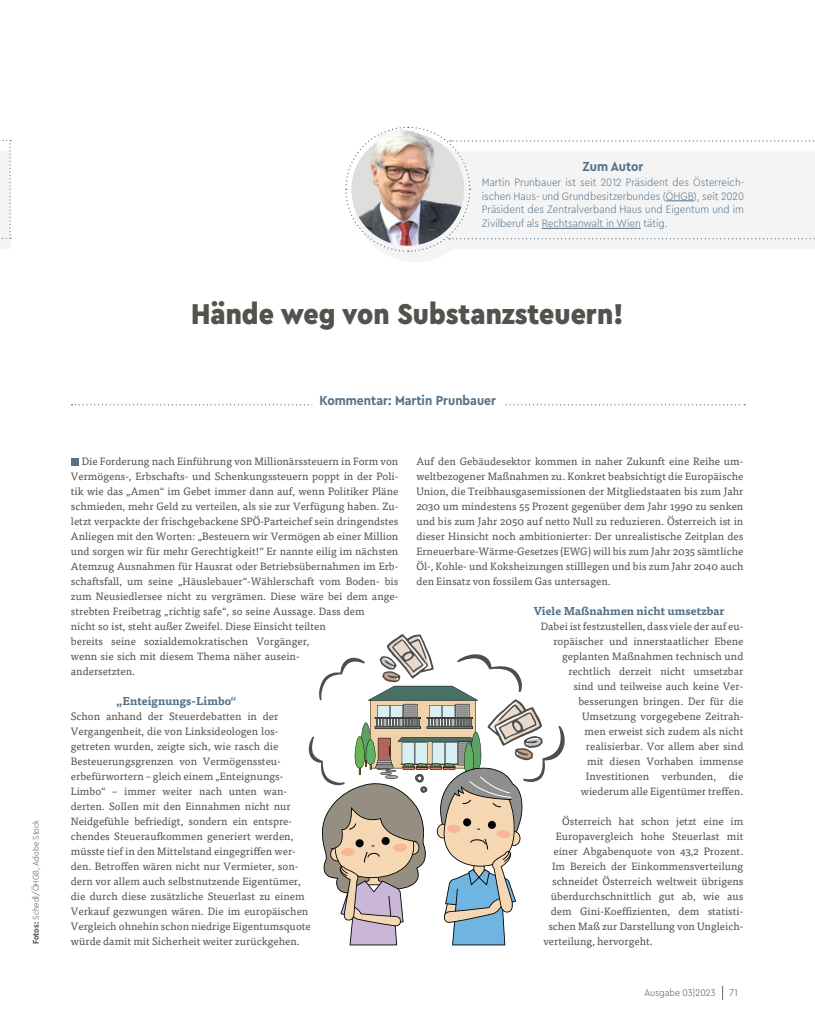
<style>
.page{position:relative;width:815px;height:1028px;background:#fff}
.page>*{position:absolute;margin:0;border:0;box-sizing:border-box;transform-origin:0 0}
.t1{font:900 30px "Cera Compact Pro";color:#55524e}
.t2{font:700 13.75px "Cera Compact Pro";color:#537188}
.t3{font:300 11.25px/13.8px "Cera Compact Pro";color:#537188;text-align:justify}
.t4{font:700 11.25px "Tisa Pro";color:#537188}
.t5{font:10.62px/15px "Tisa Pro";color:#55524e}
.t6{font:300 10px "Cera Compact Pro";color:#55524e}
.t7{font:300 8.75px "Cera Compact Pro";color:#55524e}
.s1{font-weight:700}
</style>
<div class="page">
<svg style="left:722px;top:985px;width:1px;height:15px"></svg>
<svg style="left:0;top:140px;width:11px;height:108px"></svg>
<div style="left:71px;top:458px;width:7px;height:7px;background:#537188"></div>
<svg style="left:71px;top:404px;width:674px;height:1px"></svg>
<div style="left:312px;top:395px;width:191px;height:15px;background:#fff"></div>
<div style="left:353px;top:138px;width:124px;height:124px;background:#f4f4f4;border-radius:50%"></div>
<svg style="left:345px;top:126px;width:470px;height:126px"></svg>
<hr style="left:542px;top:228px;width:99px;height:1px;background:#537188">
<svg style="left:309px;top:634px;width:256px;height:311px"></svg>
<p class="t7" style="left:30px;top:944px;width:126px;rotate:-90deg"><span class="s1">Fotos:</span> Schedl/ÖHGB, Adobe Stock</p>
<p class="t2" style="left:583px;top:157px;width:62px">Zum Autor</p>
<p class="t3" style="left:482px;top:175px;width:264px">Martin Prunbauer ist seit 2012 Präsident des Österreich&shy;ischen Haus- und Grundbesitzerbundes (ÖHGB), seit 2020<br>Präsident des Zentralverband Haus und Eigentum und im Zivilberuf als Rechtsanwalt in Wien tätig.</p>
<h1 class="t1" style="left:191px;top:294px;width:434px">Hände weg von Substanzsteuern!</h1>
<p class="t2" style="left:319px;top:391px;width:178px">Kommentar: Martin Prunbauer</p>
<p class="t5" style="left:71px;top:453px;width:329px;text-indent:11px">Die Forderung nach Einführung von Millionärssteuern in Form von Vermögens-, Erbschafts- und Schenkungssteuern poppt in der Poli&shy;tik wie das „Amen“ im Gebet immer dann auf, wenn Politiker Pläne schmieden, mehr Geld zu verteilen, als sie zur Verfügung haben. Zu&shy;letzt verpackte der frischgebackene SPÖ-Parteichef sein dringendstes Anliegen mit den Worten: „Besteuern wir Vermögen ab einer Million und sorgen wir für mehr Gerechtigkeit!“ Er nannte eilig im nächsten Atemzug Ausnahmen für Hausrat oder Betriebsübernahmen im Erb&shy;schaftsfall, um seine „Häuslebauer“-Wählerschaft vom Boden- bis zum Neusiedlersee nicht zu vergrämen. Diese wäre bei dem ange&shy;strebten Freibetrag „richtig safe“, so seine Aussage. Dass dem<br>nicht so ist, steht außer Zweifel. Diese Einsicht teilten<br>bereits seine sozialdemokratischen Vorgänger,<br>wenn sie sich mit diesem Thema näher ausein-<br>andersetzten.</p>
<p class="t4" style="left:116px;top:692px;width:122px">„Enteignungs-Limbo“</p>
<p class="t5" style="left:71px;top:708px;width:242px">Schon anhand der Steuerdebatten in der Vergangenheit, die von Linksideologen los&shy;getreten wurden, zeigte sich, wie rasch die Besteuerungsgrenzen von Vermögenssteu&shy;erbefürwortern – gleich einem „Enteignungs-Limbo“ – immer weiter nach unten wan&shy;derten. Sollen mit den Einnahmen nicht nur Neidgefühle befriedigt, sondern ein entspre&shy;chendes Steueraufkommen generiert werden, müsste tief in den Mittelstand eingegriffen wer&shy;den. Betroffen wären nicht nur Vermieter, son&shy;dern vor allem auch selbstnutzende Eigentümer, die durch diese zusätzliche Steuerlast zu einem Verkauf gezwungen wären. Die im europäischen Vergleich ohnehin schon niedrige Eigentumsquote würde damit mit Sicherheit weiter zurückgehen.</p>
<p class="t5" style="left:416px;top:453px;width:329px;text-align:justify">Auf den Gebäudesektor kommen in naher Zukunft eine Reihe um&shy;weltbezogener Maßnahmen zu. Konkret beabsichtigt die Europäische Union, die Treibhausgasemissionen der Mitgliedstaaten bis zum Jahr 2030 um mindestens 55 Prozent gegenüber dem Jahr 1990 zu senken und bis zum Jahr 2050 auf netto Null zu reduzieren. Österreich ist in dieser Hinsicht noch ambitionierter: Der unrealistische Zeitplan des Erneuerbare-Wärme-Gesetzes (EWG) will bis zum Jahr 2035 sämtliche Öl-, Kohle- und Koksheizungen stilllegen und bis zum Jahr 2040 auch den Einsatz von fossilem Gas untersagen.</p>
<p class="t4" style="left:533px;top:602px;width:193px">Viele Maßnahmen nicht umsetzbar</p>
<p class="t5" style="left:541px;top:618px;width:204px;text-align:right">Dabei ist festzustellen, dass viele der auf eu&shy;ropäischer und innerstaatlicher Ebene geplanten Maßnahmen technisch und rechtlich derzeit nicht umsetzbar<br>sind und teilweise auch keine Ver&shy;besserungen bringen. Der für die Umsetzung vorgegebene Zeitrah-<br>men erweist sich zudem als nicht realisierbar. Vor allem aber sind<br>mit diesen Vorhaben immense Investitionen verbunden, die wiederum alle Eigentümer treffen.</p>
<p class="t5" style="left:562px;top:813px;width:183px">Österreich hat schon jetzt eine im</p>
<p class="t5" style="left:556px;top:828px;width:189px">Europavergleich hohe Steuerlast mit</p>
<p class="t5" style="left:553px;top:843px;width:191px">einer Abgabenquote von 43,2 Prozent.</p>
<p class="t5" style="left:552px;top:858px;width:193px">Im Bereich der Einkommensverteilung</p>
<p class="t5" style="left:552px;top:873px;width:193px">schneidet Österreich weltweit übrigens</p>
<p class="t5" style="left:551px;top:888px;width:194px">überdurchschnittlich gut ab, wie aus</p>
<p class="t5" style="left:551px;top:903px;width:194px">dem Gini-Koeffizienten, dem statisti-</p>
<p class="t5" style="left:548px;top:918px;width:197px">schen Maß zur Darstellung von Ungleich-</p>
<p class="t5" style="left:543px;top:933px;width:111px">verteilung, hervorgeht.</p>
<p class="t6" style="left:644px;top:986px;width:72px">Ausgabe 03|2023</p>
<p class="t6" style="left:730px;top:986px;width:10px">71</p>
</div>
